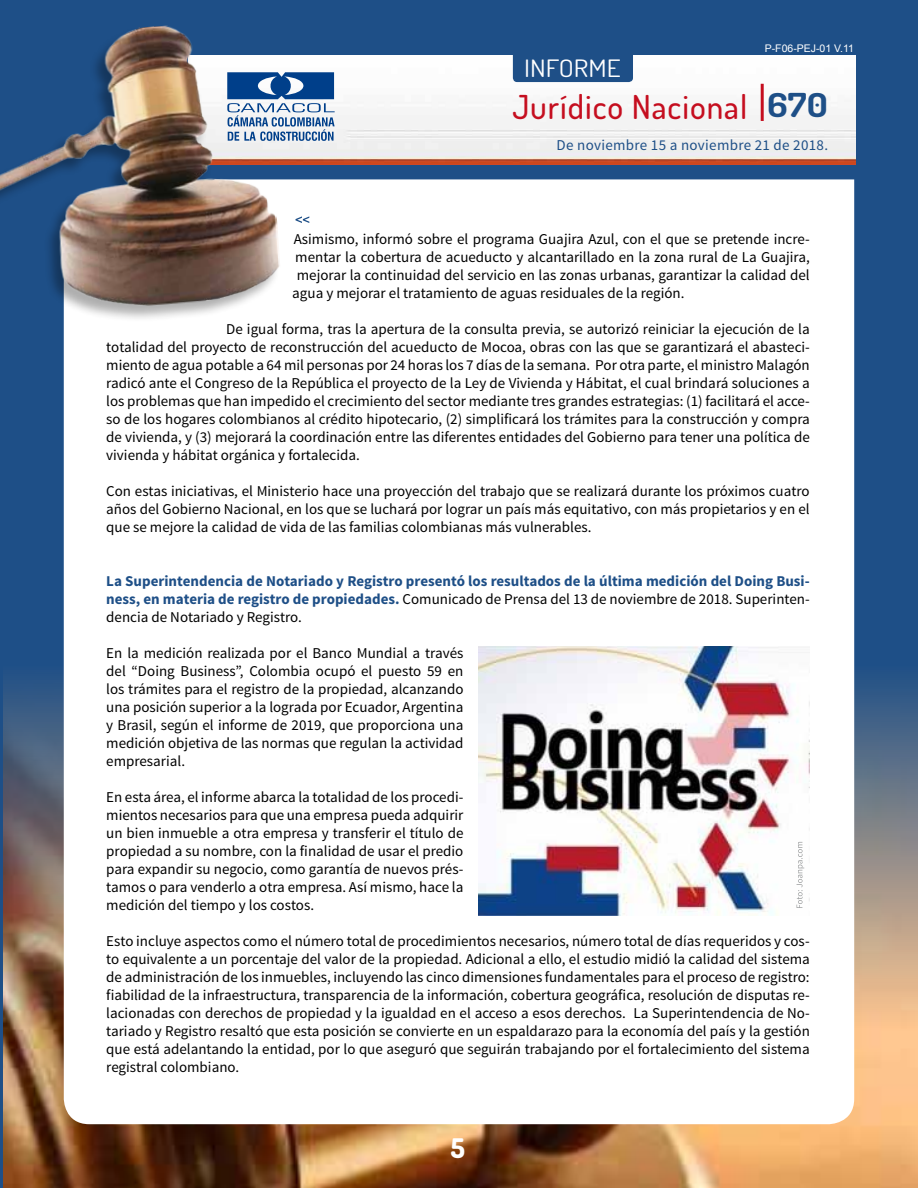
<style>
.page{position:relative;width:918px;height:1188px;background:#1e4f87}
.page>*{position:absolute;margin:0;border:0;box-sizing:border-box;transform-origin:0 0}
.t1{font:500 33px "Dosis";letter-spacing:.03em;color:#c50e1f}
.t2{font:800 27px "Dosis";color:#fff}
.t3{font:24px "Dosis";color:#fff;scale:1.14 1}
.t4{font:15px/18px "Source Sans Pro";color:#000;text-align:justify}
.t5{font:700 15px/18px "Source Sans Pro";color:#1e4f87;text-align:justify}
.t6{font:15px "Source Sans Pro";letter-spacing:.02em;color:#1e4f87}
.t7{font:10.5px "Arial";color:#fff}
.s1{font-weight:700;color:#1e4f87}
.s2{font-weight:400;color:#000}
</style>
<div class="page">
<img style="left:4px;top:665px;width:914px;height:523px">
<div style="left:64px;top:179px;width:790px;height:945px;background:#fff"></div>
<img style="left:282px;top:55px;width:574px;height:109px">
<div style="left:513px;top:37px;width:120px;height:45px;background:#1e4f87;border-radius:4px"></div>
<hr style="left:761px;top:84px;width:3px;height:37px;background:#c50e1f">
<div style="left:0;top:26px;width:280px;height:297px;background:#000;opacity:.32"></div>
<img style="left:0;top:25px;width:282px;height:291px">
<svg style="left:227px;top:72px;width:108px;height:69px;background:#7999bf"></svg>
<svg style="left:296px;top:216px;width:13px;height:7px"></svg>
<img style="left:478px;top:646px;width:331px;height:269px">
<svg style="left:797px;top:842px;width:7px;height:66px"></svg>
<h3 class="t3" style="left:524px;top:53px;width:86px">INFORME</h3>
<p class="t7" style="left:765px;top:42px;width:91px">P-F06-PEJ-01 V.11</p>
<h1 class="t1" style="left:512px;top:85px;width:317px">Jurídico Nacional <span class="s1">670</span></h1>
<p class="t6" style="left:557px;top:136px;width:273px">De noviembre 15 a noviembre 21 de 2018.</p>
<p class="t4" style="left:294px;top:231px;width:517px">Asimismo, informó sobre el programa Guajira Azul, con el que se pretende incre-</p>
<p class="t4" style="left:295px;top:249px;width:516px">mentar la cobertura de acueducto y alcantarillado en la zona rural de La Guajira,</p>
<p class="t4" style="left:297px;top:267px;width:514px">mejorar la continuidad del servicio en las zonas urbanas, garantizar la calidad del</p>
<p class="t4" style="left:292px;top:285px;width:394px">agua y mejorar el tratamiento de aguas residuales de la región.</p>
<p class="t4" style="left:106px;top:321px;width:705px;text-indent:120px">De igual forma, tras la apertura de la consulta previa, se autorizó reiniciar la ejecución de la totalidad del proyecto de reconstrucción del acueducto de Mocoa, obras con las que se garantizará el abasteci&shy;miento de agua potable a 64 mil personas por 24 horas los 7 días de la semana. Por otra parte, el ministro Malagón radicó ante el Congreso de la República el proyecto de la Ley de Vivienda y Hábitat, el cual brindará soluciones a los problemas que han impedido el crecimiento del sector mediante tres grandes estrategias: (1) facilitará el acce&shy;so de los hogares colombianos al crédito hipotecario, (2) simplificará los trámites para la construcción y compra de vivienda, y (3) mejorará la coordinación entre las diferentes entidades del Gobierno para tener una política de vivienda y hábitat orgánica y fortalecida.</p>
<p class="t4" style="left:106px;top:483px;width:705px">Con estas iniciativas, el Ministerio hace una proyección del trabajo que se realizará durante los próximos cuatro años del Gobierno Nacional, en los que se luchará por lograr un país más equitativo, con más propietarios y en el que se mejore la calidad de vida de las familias colombianas más vulnerables.</p>
<p class="t5" style="left:106px;top:573px;width:705px">La Superintendencia de Notariado y Registro presentó los resultados de la última medición del Doing Busi&shy;ness, en materia de registro de propiedades. <span class="s2">Comunicado de Prensa del 13 de noviembre de 2018. Superinten&shy;dencia de Notariado y Registro.</span></p>
<p class="t4" style="left:106px;top:645px;width:359px">En la medición realizada por el Banco Mundial a través del “Doing Business”, Colombia ocupó el puesto 59 en los trámites para el registro de la propiedad, alcanzando una posición superior a la lograda por Ecuador, Argentina y Brasil, según el informe de 2019, que proporciona una medición objetiva de las normas que regulan la actividad empresarial.</p>
<p class="t4" style="left:106px;top:789px;width:359px">En esta área, el informe abarca la totalidad de los procedi&shy;mientos necesarios para que una empresa pueda adquirir un bien inmueble a otra empresa y transferir el título de propiedad a su nombre, con la finalidad de usar el predio para expandir su negocio, como garantía de nuevos prés&shy;tamos o para venderlo a otra empresa. Así mismo, hace la medición del tiempo y los costos.</p>
<p class="t4" style="left:106px;top:933px;width:705px">Esto incluye aspectos como el número total de procedimientos necesarios, número total de días requeridos y cos&shy;to equivalente a un porcentaje del valor de la propiedad. Adicional a ello, el estudio midió la calidad del sistema de administración de los inmuebles, incluyendo las cinco dimensiones fundamentales para el proceso de registro: fiabilidad de la infraestructura, transparencia de la información, cobertura geográfica, resolución de disputas re&shy;lacionadas con derechos de propiedad y la igualdad en el acceso a esos derechos. La Superintendencia de No&shy;tariado y Registro resaltó que esta posición se convierte en un espaldarazo para la economía del país y la gestión que está adelantando la entidad, por lo que aseguró que seguirán trabajando por el fortalecimiento del sistema registral colombiano.</p>
<h2 class="t2" style="left:451px;top:1131px;width:16px">5</h2>
</div>
